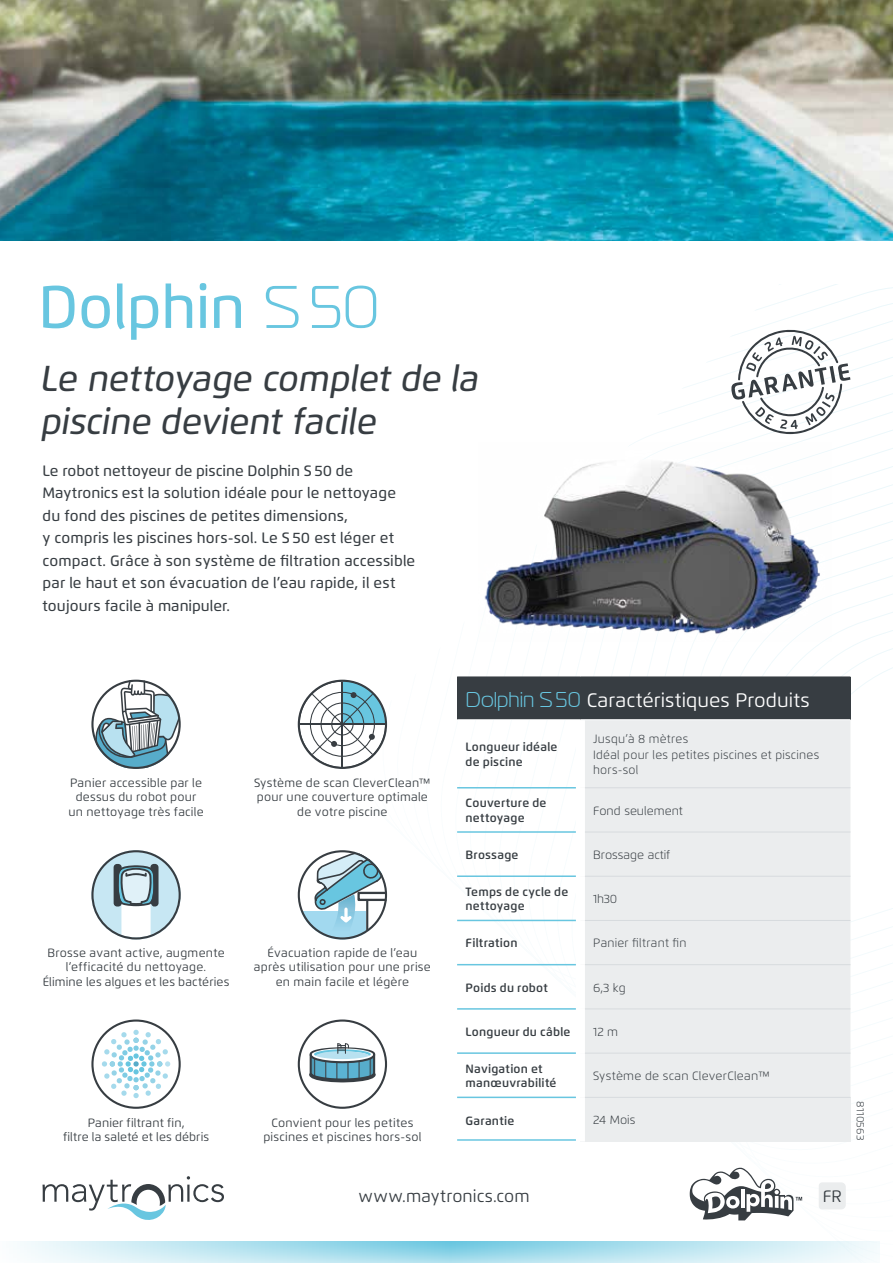
<style>
.page{position:relative;width:893px;height:1263px;background:#fff}
.page>*{position:absolute;margin:0;border:0;box-sizing:border-box;transform-origin:0 0}
.t1{font:500 60px "Flexo";letter-spacing:-.005em;color:#68c6e0}
.t2{font:italic 500 36px/43.2px "Flexo";letter-spacing:-.005em;color:#373d42}
.t3{font:19.5px "Flexo";letter-spacing:.005em;color:#fff}
.t4{font:16.95px "Flexo";letter-spacing:.005em;color:#373d42}
.t5{font:16.5px "Flexo";color:#373d42}
.t6{font:500 15px/22.5px "Flexo";letter-spacing:.01em;color:#373d42}
.t7{font:12px/14.4px "Flexo";letter-spacing:.02em;color:#373d42;text-align:center}
.t8{font:600 12px/14.4px "Flexo";letter-spacing:.015em;color:#373d42}
.t9{font:300 12px/15px "Flexo";letter-spacing:.02em;color:#373d42}
.t10{font:300 12px "Flexo";color:#373d42}
.t11{font:300 10.5px "Flexo";letter-spacing:.035em;color:#373d42}
.s1{font-family:"Magistral";font-weight:300}
.s2{font-family:"Magistral";font-weight:300;font-size:21.3px;color:#68c6e0}
</style>
<div class="page">
<svg style="left:387px;top:285px;width:506px;height:711px"></svg>
<svg style="left:20px;top:1241px;width:860px;height:22px;background:#bfe6f1"></svg>
<svg style="left:819px;top:1182px;width:27px;height:27px"></svg>
<svg style="left:43px;top:1176px;width:181px;height:44px"></svg>
<svg style="left:690px;top:1167px;width:112px;height:53px"></svg>
<img style="left:479px;top:442px;width:352px;height:200px">
<svg style="left:91px;top:1019px;width:90px;height:90px"></svg>
<svg style="left:91px;top:680px;width:90px;height:89px"></svg>
<svg style="left:91px;top:850px;width:90px;height:89px"></svg>
<svg style="left:298px;top:680px;width:89px;height:89px"></svg>
<svg style="left:298px;top:1019px;width:89px;height:90px"></svg>
<svg style="left:731px;top:329px;width:119px;height:105px"></svg>
<hr style="left:457px;top:1139px;width:393px;height:2px;background:#68c6e0">
<div style="left:457px;top:677px;width:393px;height:43px;background:#373d42"></div>
<div style="left:585px;top:720px;width:265px;height:377px;background:#ebedee"></div>
<div style="left:580px;top:1097px;width:270px;height:44px;background:#ebedee"></div>
<hr style="left:457px;top:787px;width:119px;height:1px;background:#68c6e0">
<hr style="left:457px;top:831px;width:119px;height:2px;background:#68c6e0">
<hr style="left:457px;top:875px;width:119px;height:2px;background:#68c6e0">
<hr style="left:457px;top:920px;width:119px;height:1px;background:#68c6e0">
<hr style="left:457px;top:964px;width:119px;height:1px;background:#68c6e0">
<hr style="left:457px;top:1008px;width:119px;height:2px;background:#68c6e0">
<hr style="left:457px;top:1052px;width:119px;height:2px;background:#68c6e0">
<div style="left:576px;top:720px;width:9px;height:68px;background:#fff"></div>
<div style="left:576px;top:788px;width:9px;height:44px;background:#fff"></div>
<div style="left:576px;top:832px;width:9px;height:44px;background:#fff"></div>
<div style="left:576px;top:876px;width:9px;height:44px;background:#fff"></div>
<div style="left:576px;top:920px;width:9px;height:45px;background:#fff"></div>
<div style="left:576px;top:965px;width:9px;height:44px;background:#fff"></div>
<hr style="left:585px;top:787px;width:265px;height:1px;background:#d7dbde">
<hr style="left:585px;top:832px;width:265px;height:1px;background:#d7dbde">
<hr style="left:585px;top:876px;width:265px;height:1px;background:#d7dbde">
<hr style="left:585px;top:920px;width:265px;height:1px;background:#d7dbde">
<hr style="left:585px;top:964px;width:265px;height:1px;background:#d7dbde">
<hr style="left:585px;top:1008px;width:265px;height:1px;background:#d7dbde">
<hr style="left:585px;top:1053px;width:265px;height:1px;background:#d7dbde">
<hr style="left:580px;top:719px;width:270px;height:1px;background:#fff">
<hr style="left:457px;top:719px;width:123px;height:1px;background:#fff">
<div style="left:576px;top:1097px;width:9px;height:44px;background:#fff"></div>
<hr style="left:585px;top:1097px;width:265px;height:1px;background:#d7dbde">
<hr style="left:457px;top:1096px;width:119px;height:2px;background:#68c6e0">
<hr style="left:580px;top:676px;width:270px;height:2px;background:#373d42">
<hr style="left:457px;top:676px;width:123px;height:2px;background:#373d42">
<svg style="left:298px;top:850px;width:89px;height:89px"></svg>
<img style="left:0;top:0;width:893px;height:240px">
<h1 class="t1" style="left:38px;top:270px;width:342px">Dolphin <span class="s1">S 50</span></h1>
<h2 class="t2" style="left:40px;top:357px;width:440px">Le nettoyage complet de la piscine devient facile</h2>
<p class="t6" style="left:43px;top:459px;width:374px">Le robot nettoyeur de piscine Dolphin S 50 de Maytronics est la solution idéale pour le nettoyage du fond des piscines de petites dimensions,<br>y compris les piscines hors-sol. Le S 50 est léger et compact. Grâce à son système de filtration accessible par le haut et son évacuation de l’eau rapide, il est toujours facile à manipuler.</p>
<p class="t7" style="left:68px;top:775px;width:137px">Panier accessible par le dessus du robot pour un nettoyage très facile</p>
<p class="t7" style="left:43px;top:945px;width:188px">Brosse avant active, augmente l’efficacité du nettoyage.<br>Élimine les algues et les bactéries</p>
<p class="t7" style="left:63px;top:1115px;width:148px">Panier filtrant fin,<br>filtre la saleté et les débris</p>
<p class="t7" style="left:254px;top:775px;width:178px">Système de scan CleverClean™ pour une couverture optimale de votre piscine</p>
<p class="t7" style="left:254px;top:945px;width:178px">Évacuation rapide de l’eau après utilisation pour une prise en main facile et légère</p>
<p class="t7" style="left:263px;top:1115px;width:160px">Convient pour les petites piscines et piscines hors-sol</p>
<h3 class="t3" style="left:466px;top:688px;width:346px"><span class="s2">Dolphin S 50</span> Caractéristiques Produits</h3>
<p class="t9" style="left:593px;top:732px;width:228px">Jusqu’à 8 mètres<br>Idéal pour les petites piscines et piscines hors-sol</p>
<p class="t8" style="left:466px;top:740px;width:93px">Longueur idéale de piscine</p>
<p class="t8" style="left:466px;top:796px;width:82px">Couverture de nettoyage</p>
<p class="t8" style="left:466px;top:847px;width:54px">Brossage</p>
<p class="t10" style="left:593px;top:847px;width:79px">Brossage actif</p>
<p class="t9" style="left:593px;top:891px;width:26px">1h30</p>
<p class="t10" style="left:593px;top:803px;width:91px">Fond seulement</p>
<p class="t8" style="left:466px;top:884px;width:104px">Temps de cycle de nettoyage</p>
<p class="t8" style="left:466px;top:936px;width:53px">Filtration</p>
<p class="t9" style="left:593px;top:936px;width:95px">Panier filtrant fin</p>
<p class="t8" style="left:466px;top:980px;width:84px">Poids du robot</p>
<p class="t9" style="left:593px;top:980px;width:34px">6,3 kg</p>
<p class="t8" style="left:466px;top:1024px;width:106px">Longueur du câble</p>
<p class="t9" style="left:593px;top:1024px;width:27px">12 m</p>
<p class="t9" style="left:593px;top:1068px;width:178px">Système de scan CleverClean™</p>
<p class="t8" style="left:466px;top:1061px;width:92px">Navigation et manœuvrabilité</p>
<p class="t8" style="left:466px;top:1113px;width:50px">Garantie</p>
<p class="t9" style="left:593px;top:1113px;width:44px">24 Mois</p>
<p class="t11" style="left:867px;top:1101px;width:41px;rotate:90deg">8110563</p>
<h3 class="t4" style="left:359px;top:1185px;width:173px">www.maytronics.com</h3>
<h3 class="t5" style="left:823px;top:1186px;width:21px">FR</h3>
</div>
